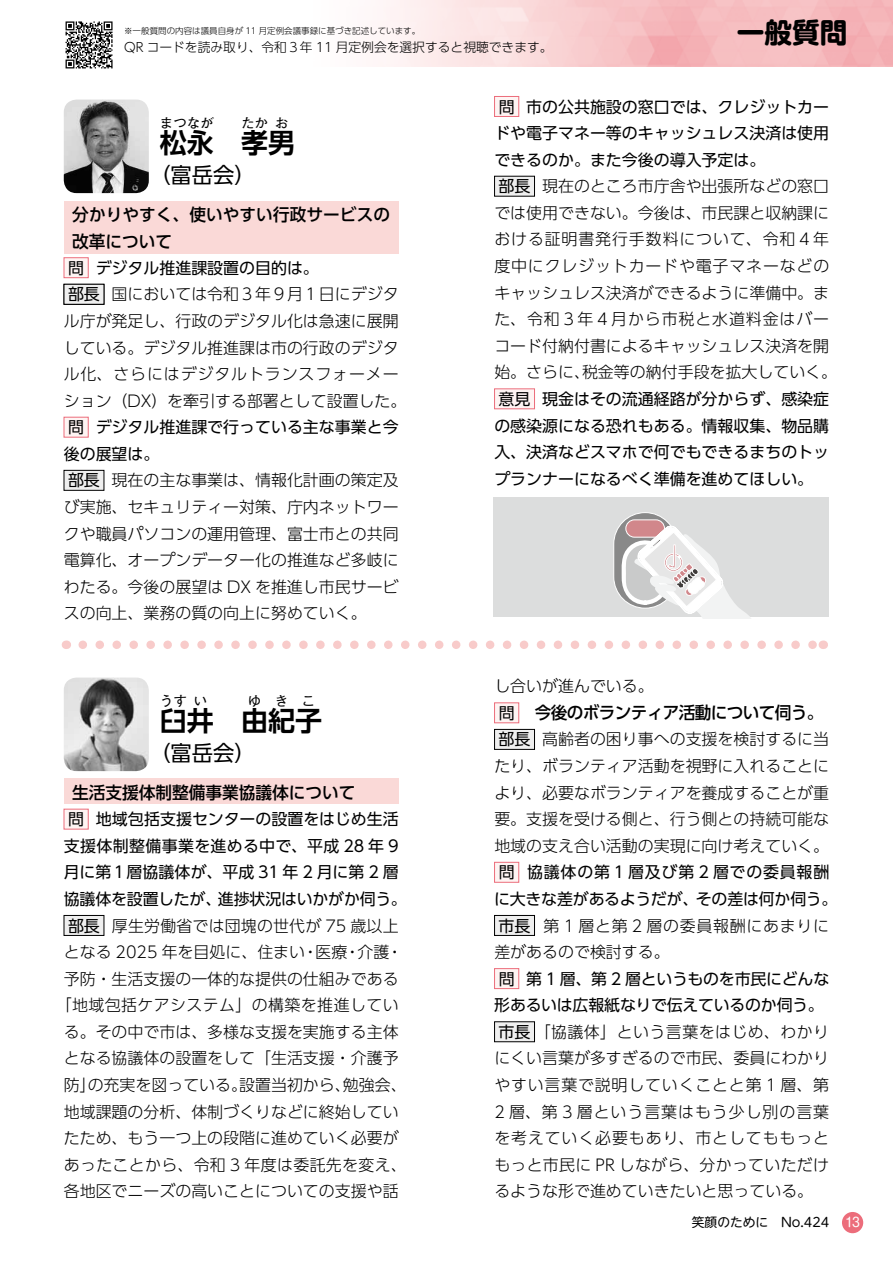
<style>
.page{position:relative;width:893px;height:1263px;background:#fff}
.page>*{position:absolute;margin:0;border:0;box-sizing:border-box;transform-origin:0 0}
.t1{font:700 27.6px "UD Shin M Go Pr 6";color:#000}
.t2{font:700 27px "UD Shin Go Pro De";color:#000}
.t3{font:21.3px "UD Shin Go Pro";color:#000}
.t4{font:500 16.95px/26.5px "UD Shin Go Pro";color:#000}
.t5{font:500 16.95px "UD Shin Go Pro";letter-spacing:-.04em;color:#000}
.t6{font:300 15.9px/26.5px "UD Shin Go Pro";color:#000}
.t7{font:15.9px/26.5px "UD Shin Go Pro";color:#000}
.t8{font:700 13.5px "UD Shin Go Pro De";color:#000}
.t9{font:300 12.75px "UD Shin Go Pro";color:#000}
.t10{font:12.75px "UD Shin M Go Pro";color:#000}
.t11{font:12.75px "Shin M Go Pr 6 N";color:#fff}
.t12{font:300 8.55px "UD Shin Go Pro";color:#000}
.s1{font-weight:400}
.s2{font-weight:300}
.s3{font-weight:300;font-size:15.9px}
</style>
<div class="page">
<div style="left:842px;top:1212px;width:21px;height:21px;background:#ec6d7b;border-radius:50%"></div>
<svg style="left:66px;top:21px;width:47px;height:47px"></svg>
<svg style="left:83px;top:640px;width:731px;height:9px"></svg>
<div style="left:64px;top:778px;width:335px;height:26px;background:#fad9d7"></div>
<div style="left:495px;top:703px;width:24px;height:20px;background:#fef4f3"></div>
<div style="left:494px;top:703px;width:25px;height:20px;border:1px solid #ec6d7b"></div>
<div style="left:495px;top:729px;width:39px;height:20px;background:#efefef"></div>
<div style="left:494px;top:729px;width:41px;height:21px;border:1px solid #000"></div>
<div style="left:495px;top:862px;width:24px;height:20px;background:#fef4f3"></div>
<div style="left:494px;top:862px;width:25px;height:20px;border:1px solid #ec6d7b"></div>
<div style="left:495px;top:915px;width:39px;height:20px;background:#efefef"></div>
<div style="left:494px;top:915px;width:41px;height:21px;border:1px solid #000"></div>
<div style="left:495px;top:968px;width:24px;height:20px;background:#fef4f3"></div>
<div style="left:494px;top:968px;width:25px;height:21px;border:1px solid #ec6d7b"></div>
<div style="left:495px;top:1022px;width:39px;height:20px;background:#efefef"></div>
<div style="left:494px;top:1021px;width:41px;height:21px;border:1px solid #000"></div>
<div style="left:64px;top:809px;width:24px;height:20px;background:#fef4f3"></div>
<div style="left:64px;top:809px;width:24px;height:20px;border:1px solid #ec6d7b"></div>
<div style="left:64px;top:915px;width:40px;height:20px;background:#efefef"></div>
<div style="left:64px;top:915px;width:40px;height:21px;border:1px solid #000"></div>
<img style="left:64px;top:677px;width:85px;height:94px">
<div style="left:64px;top:201px;width:335px;height:53px;background:#fad9d7"></div>
<div style="left:495px;top:96px;width:24px;height:20px;background:#fef4f3"></div>
<div style="left:494px;top:96px;width:25px;height:21px;border:1px solid #ec6d7b"></div>
<div style="left:495px;top:176px;width:39px;height:20px;background:#efefef"></div>
<div style="left:494px;top:176px;width:41px;height:20px;border:1px solid #000"></div>
<div style="left:495px;top:389px;width:39px;height:20px;background:#fef4f3"></div>
<div style="left:494px;top:389px;width:41px;height:20px;border:1px solid #ec6d7b"></div>
<div style="left:64px;top:258px;width:24px;height:20px;background:#fef4f3"></div>
<div style="left:64px;top:257px;width:24px;height:21px;border:1px solid #ec6d7b"></div>
<div style="left:64px;top:284px;width:40px;height:20px;background:#efefef"></div>
<div style="left:64px;top:284px;width:40px;height:20px;border:1px solid #000"></div>
<div style="left:64px;top:417px;width:24px;height:20px;background:#fef4f3"></div>
<div style="left:64px;top:417px;width:24px;height:20px;border:1px solid #ec6d7b"></div>
<div style="left:64px;top:470px;width:40px;height:20px;background:#efefef"></div>
<div style="left:64px;top:470px;width:40px;height:20px;border:1px solid #000"></div>
<img style="left:64px;top:100px;width:85px;height:93px">
<div style="left:493px;top:497px;width:336px;height:120px;background:#dcdddd"></div>
<div style="left:614px;top:513px;width:63px;height:95px;background:#898989;border-radius:31px"></div>
<svg style="left:620px;top:512px;width:130px;height:106px"></svg>
<p class="t12" style="left:124px;top:24px;width:298px">※一般質問の内容は議員自身が 11 月定例会議事録に基づき記述しています。</p>
<p class="t9" style="left:124px;top:36px;width:430px">QR コードを読み取り、令和３年 11 月定例会を選択すると視聴できます。</p>
<h1 class="t1" style="left:737px;top:9px;width:112px">一般質問</h1>
<p class="t8" style="left:160px;top:112px;width:55px">まつなが</p>
<h2 class="t2" style="left:160px;top:121px;width:55px">松永</h2>
<p class="t8" style="left:241px;top:112px;width:28px">たか</p>
<p class="t8" style="left:275px;top:112px;width:15px">お</p>
<h2 class="t2" style="left:241px;top:121px;width:55px">孝男</h2>
<h3 class="t3" style="left:149px;top:158px;width:108px">（富岳会）</h3>
<p class="t4" style="left:72px;top:201px;width:319px">分かりやすく、使いやすい行政サービスの改革について</p>
<p class="t6" style="left:64px;top:254px;width:344px">問　<span class="s1">デジタル推進課設置の目的は。<br></span>部長　国においては令和３年９月１日にデジタル庁が発足し、行政のデジタル化は急速に展開している。デジタル推進課は市の行政のデジタル化、さらにはデジタルトランスフォーメーション（DX）を牽引する部署として設置した。問　<span class="s1">デジタル推進課で行っている主な事業と今後の展望は。</span></p>
<p class="t6" style="left:64px;top:466px;width:336px;text-align:justify">部長　現在の主な事業は、情報化計画の策定及び実施、セキュリティー対策、庁内ネットワークや職員パソコンの運用管理、富士市との共同電算化、オープンデーター化の推進など多岐にわたる。今後の展望は DX を推進し市民サービスの向上、業務の質の向上に努めていく。</p>
<p class="t7" style="left:68px;top:254px;width:33px">問部長</p>
<p class="t7" style="left:68px;top:413px;width:17px">問</p>
<p class="t7" style="left:68px;top:467px;width:33px">部長</p>
<p class="t8" style="left:160px;top:690px;width:28px">うす</p>
<p class="t8" style="left:194px;top:690px;width:15px">い</p>
<h2 class="t2" style="left:160px;top:699px;width:55px">臼井</h2>
<p class="t8" style="left:248px;top:690px;width:69px">ゆきこ</p>
<h2 class="t2" style="left:241px;top:699px;width:82px">由紀子</h2>
<h3 class="t3" style="left:149px;top:736px;width:108px">（富岳会）</h3>
<p class="t4" style="left:72px;top:779px;width:285px">生活支援体制整備事業協議体について</p>
<p class="t7" style="left:64px;top:805px;width:345px"><span class="s2">問　</span>地域包括支援センターの設置をはじめ生活支援体制整備事業を進める中で、平成 28 年 9月に第１層協議体が、平成 31 年 2 月に第 2 層協議体を設置したが、進捗状況はいかがか伺う。</p>
<p class="t6" style="left:56px;top:912px;width:352px;text-align:center">部長　厚生労働省では団塊の世代が 75 歳以上となる 2025 年を目処に、住まい・医療・介護・予防・生活支援の一体的な提供の仕組みである「地域包括ケアシステム」の構築を推進している。その中で市は、多様な支援を実施する主体となる協議体の設置をして「生活支援・介護予防」の充実を図っている。設置当初から、勉強会、地域課題の分析、体制づくりなどに終始していたため、もう一つ上の段階に進めていく必要があったことから、令和 3 年度は委託先を変え、各地区でニーズの高いことについての支援や話</p>
<p class="t7" style="left:68px;top:805px;width:17px">問</p>
<p class="t7" style="left:68px;top:912px;width:33px">部長</p>
<p class="t7" style="left:494px;top:93px;width:336px;text-align:justify"><span class="s2">問　</span>市の公共施設の窓口では、クレジットカードや電子マネー等のキャッシュレス決済は使用できるのか。また今後の導入予定は。</p>
<p class="t6" style="left:494px;top:172px;width:344px">部長　現在のところ市庁舎や出張所などの窓口では使用できない。今後は、市民課と収納課における証明書発行手数料について、令和４年度中にクレジットカードや電子マネーなどのキャッシュレス決済ができるように準備中。また、令和３年４月から市税と水道料金はバーコード付納付書によるキャッシュレス決済を開始。さらに、税金等の納付手段を拡大していく。</p>
<p class="t7" style="left:494px;top:385px;width:336px;text-align:justify">意見　現金はその流通経路が分からず、感染症の感染源になる恐れもある。情報収集、物品購入、決済などスマホで何でもできるまちのトップランナーになるべく準備を進めてほしい。</p>
<p class="t7" style="left:499px;top:93px;width:17px">問</p>
<p class="t7" style="left:499px;top:172px;width:33px">部長</p>
<p class="t7" style="left:499px;top:385px;width:33px">意見</p>
<p class="t6" style="left:494px;top:672px;width:161px">し合いが進んでいる。</p>
<p class="t5" style="left:503px;top:699px;width:322px"><span class="s3">問　</span>今後のボランティア活動について伺う。</p>
<p class="t6" style="left:494px;top:725px;width:345px">部長　高齢者の困り事への支援を検討するに当たり、ボランティア活動を視野に入れることにより、必要なボランティアを養成することが重要。支援を受ける側と、行う側との持続可能な地域の支え合い活動の実現に向け考えていく。問　<span class="s1">協議体の第 1 層及び第 2 層での委員報酬に大きな差があるようだが、その差は何か伺う。</span></p>
<p class="t7" style="left:494px;top:912px;width:336px"><span class="s2">市長　第 1 層と第 2 層の委員報酬にあまりに差があるので検討する。<br>問　</span>第 1 層、第 2 層というものを市民にどんな形あるいは広報紙なりで伝えているのか伺う。</p>
<p class="t6" style="left:494px;top:1018px;width:336px;text-align:justify">市長　「協議体」という言葉をはじめ、わかりにくい言葉が多すぎるので市民、委員にわかりやすい言葉で説明していくことと第 1 層、第2 層、第 3 層という言葉はもう少し別の言葉を考えていく必要もあり、市としてももっともっと市民に PR しながら、分かっていただけるような形で進めていきたいと思っている。</p>
<p class="t7" style="left:499px;top:699px;width:33px">問部長</p>
<p class="t7" style="left:499px;top:858px;width:17px">問</p>
<p class="t7" style="left:499px;top:912px;width:33px">市長</p>
<p class="t7" style="left:499px;top:965px;width:17px">問</p>
<p class="t7" style="left:499px;top:1018px;width:33px">市長</p>
<p class="t10" style="left:692px;top:1212px;width:139px">笑顔のために　No.424</p>
<p class="t11" style="left:846px;top:1212px;width:16px">13</p>
</div>
